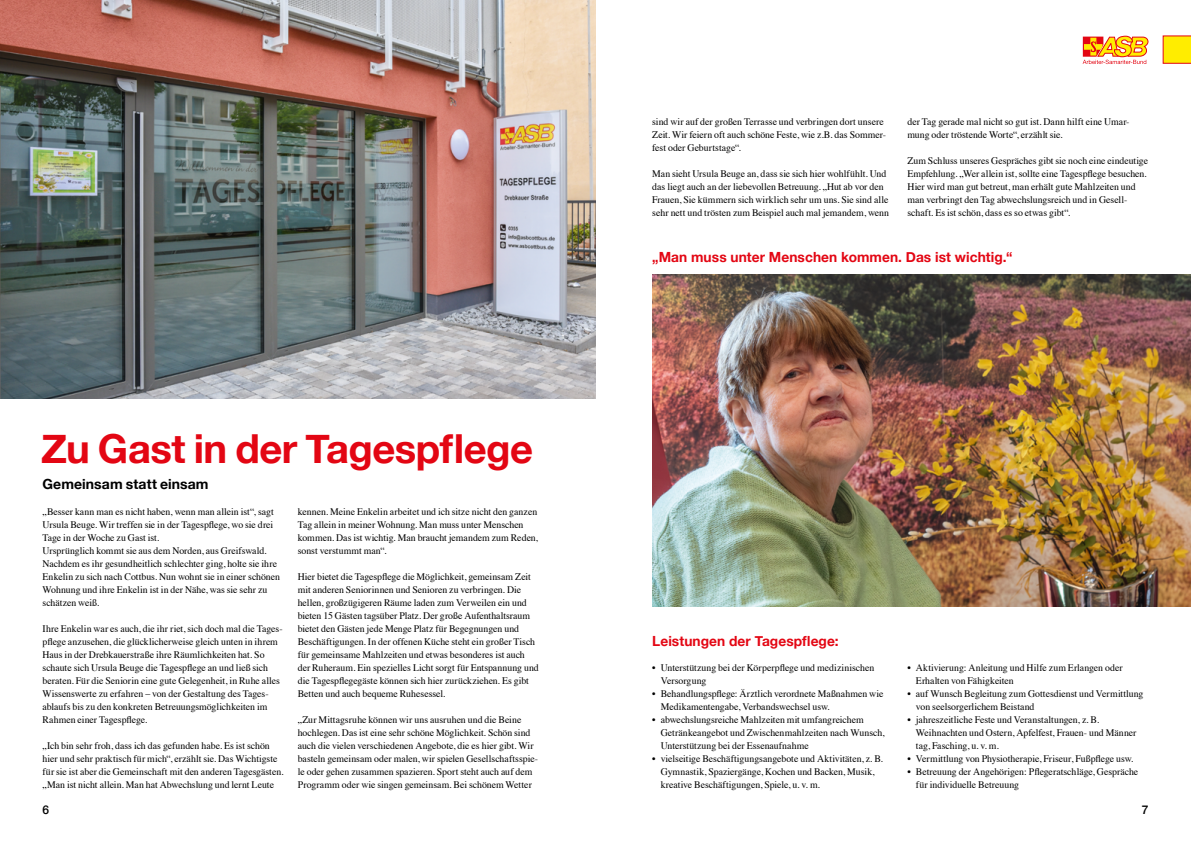
<style>
.page{position:relative;width:1191px;height:842px;background:#fff}
.page>*{position:absolute;margin:0;border:0;box-sizing:border-box;transform-origin:0 0}
.t1{font:700 40px "Helvetica Neue";letter-spacing:-.015em;color:#e30613}
.t2{font:700 14px "Helvetica Neue";letter-spacing:.005em;color:#e30613}
.t3{font:700 14px "Helvetica Neue";letter-spacing:.005em;color:#000}
.t4{font:500 12px "Helvetica Neue";color:#000}
.t5{font:10px/13px "Times";color:#000}
</style>
<div class="page">
<svg style="left:1162px;top:35px;width:29px;height:29px"></svg>
<svg style="left:1082px;top:35px;width:66px;height:29px"></svg>
<img style="left:0;top:0;width:595px;height:398px">
<img style="left:652px;top:275px;width:539px;height:331px">
<h1 class="t1" style="left:41px;top:418px;width:493px">Zu Gast in der Tagespflege</h1>
<h2 class="t3" style="left:43px;top:473px;width:168px">Gemeinsam statt einsam</h2>
<p class="t5" style="left:43px;top:504px;width:239px">„Besser kann man es nicht haben, wenn man allein ist“, sagt Ursula Beuge. Wir treffen sie in der Tagespflege, wo sie drei Tage in der Woche zu Gast ist.<br>Ursprünglich kommt sie aus dem Norden, aus Greifswald.<br>Nachdem es ihr gesundheitlich schlechter ging, holte sie ihre Enkelin zu sich nach Cottbus. Nun wohnt sie in einer schönen Wohnung und ihre Enkelin ist in der Nähe, was sie sehr zu schätzen weiß.</p>
<p class="t5" style="left:43px;top:621px;width:242px">Ihre Enkelin war es auch, die ihr riet, sich doch mal die Tages&shy;pflege anzusehen, die glücklicherweise gleich unten in ihrem Haus in der Drebkauerstraße ihre Räumlichkeiten hat. So schaute sich Ursula Beuge die Tagespflege an und ließ sich beraten. Für die Seniorin eine gute Gelegenheit, in Ruhe alles Wissenswerte zu erfahren – von der Gestaltung des Tages&shy;ablaufs bis zu den konkreten Betreuungsmöglichkeiten im Rahmen einer Tagespflege.</p>
<p class="t5" style="left:43px;top:738px;width:242px">„Ich bin sehr froh, dass ich das gefunden habe. Es ist schön hier und sehr praktisch für mich“, erzählt sie. Das Wichtigste für sie ist aber die Gemeinschaft mit den anderen Tagesgästen. „Man ist nicht allein. Man hat Abwechslung und lernt Leute</p>
<p class="t5" style="left:298px;top:504px;width:242px">kennen. Meine Enkelin arbeitet und ich sitze nicht den ganzen Tag allein in meiner Wohnung. Man muss unter Menschen kommen. Das ist wichtig. Man braucht jemandem zum Reden, sonst verstummt man“.</p>
<p class="t5" style="left:298px;top:569px;width:242px">Hier bietet die Tagespflege die Möglichkeit, gemeinsam Zeit mit anderen Seniorinnen und Senioren zu verbringen. Die hellen, großzügigeren Räume laden zum Verweilen ein und bieten 15 Gästen tagsüber Platz. Der große Aufenthaltsraum bietet den Gästen jede Menge Platz für Begegnungen und Beschäftigungen. In der offenen Küche steht ein großer Tisch für gemeinsame Mahlzeiten und etwas besonderes ist auch der Ruheraum. Ein spezielles Licht sorgt für Entspannung und die Tagespflegegäste können sich hier zurückziehen. Es gibt Betten und auch bequeme Ruhesessel.</p>
<p class="t5" style="left:298px;top:712px;width:242px">„Zur Mittagsruhe können wir uns ausruhen und die Beine hochlegen. Das ist eine sehr schöne Möglichkeit. Schön sind auch die vielen verschiedenen Angebote, die es hier gibt. Wir basteln gemeinsam oder malen, wir spielen Gesellschaftsspie&shy;le oder gehen zusammen spazieren. Sport steht auch auf dem Programm oder wie singen gemeinsam. Bei schönem Wetter</p>
<p class="t5" style="left:907px;top:114px;width:223px">der Tag gerade mal nicht so gut ist. Dann hilft eine Umar&shy;mung oder tröstende Worte“, erzählt sie.</p>
<p class="t5" style="left:907px;top:153px;width:242px">Zum Schluss unseres Gespräches gibt sie noch eine eindeutige Empfehlung. „Wer allein ist, sollte eine Tagespflege besuchen.<br>Hier wird man gut betreut, man erhält gute Mahlzeiten und man verbringt den Tag abwechslungsreich und in Gesell&shy;schaft. Es ist schön, dass es so etwas gibt“.</p>
<h2 class="t2" style="left:652px;top:246px;width:362px">„Man muss unter Menschen kommen. Das ist wichtig.“</h2>
<p class="t5" style="left:652px;top:114px;width:235px">sind wir auf der großen Terrasse und verbringen dort unsere<br>Zeit. Wir feiern oft auch schöne Feste, wie z.B. das Sommer&shy;fest oder Geburtstage“.</p>
<p class="t5" style="left:652px;top:166px;width:238px">Man sieht Ursula Beuge an, dass sie sich hier wohlfühlt. Und das liegt auch an der liebevollen Betreuung. „Hut ab vor den Frauen, Sie kümmern sich wirklich sehr um uns. Sie sind alle sehr nett und trösten zum Beispiel auch mal jemandem, wenn</p>
<h2 class="t2" style="left:652px;top:630px;width:188px">Leistungen der Tagespflege:</h2>
<p class="t5" style="left:660px;top:660px;width:215px;text-indent:-9px">• Unterstützung bei der Körperpflege und medizinischen<br>Versorgung</p>
<p class="t5" style="left:660px;top:686px;width:224px;text-indent:-9px">• Behandlungspflege: Ärztlich verordnete Maßnahmen wie<br>Medikamentengabe, Verbandswechsel usw.</p>
<p class="t5" style="left:660px;top:712px;width:225px;text-indent:-9px">• abwechslungsreiche Mahlzeiten mit umfangreichem<br>Getränkeangebot und Zwischenmahlzeiten nach Wunsch,<br>Unterstützung bei der Essenaufnahme</p>
<p class="t5" style="left:660px;top:751px;width:224px;text-indent:-9px">• vielseitige Beschäftigungsangebote und Aktivitäten, z. B.<br>Gymnastik, Spaziergänge, Kochen und Backen, Musik, kreative Beschäftigungen, Spiele, u. v. m.</p>
<p class="t5" style="left:916px;top:660px;width:208px;text-indent:-9px">• Aktivierung: Anleitung und Hilfe zum Erlangen oder<br>Erhalten von Fähigkeiten</p>
<p class="t5" style="left:916px;top:686px;width:229px;text-indent:-9px">• auf Wunsch Begleitung zum Gottesdienst und Vermittlung von seelsorgerlichem Beistand</p>
<p class="t5" style="left:916px;top:712px;width:222px;text-indent:-9px">• jahreszeitliche Feste und Veranstaltungen, z. B.<br>Weihnachten und Ostern, Apfelfest, Frauen- und Männer tag, Fasching, u. v. m.</p>
<p class="t5" style="left:907px;top:751px;width:227px">• Vermittlung von Physiotherapie, Friseur, Fußpflege usw.</p>
<p class="t5" style="left:916px;top:764px;width:224px;text-indent:-9px">• Betreuung der Angehörigen: Pflegeratschläge, Gespräche für individuelle Betreuung</p>
<p class="t4" style="left:43px;top:800px;width:8px">6</p>
<p class="t4" style="left:1141px;top:800px;width:8px">7</p>
</div>
